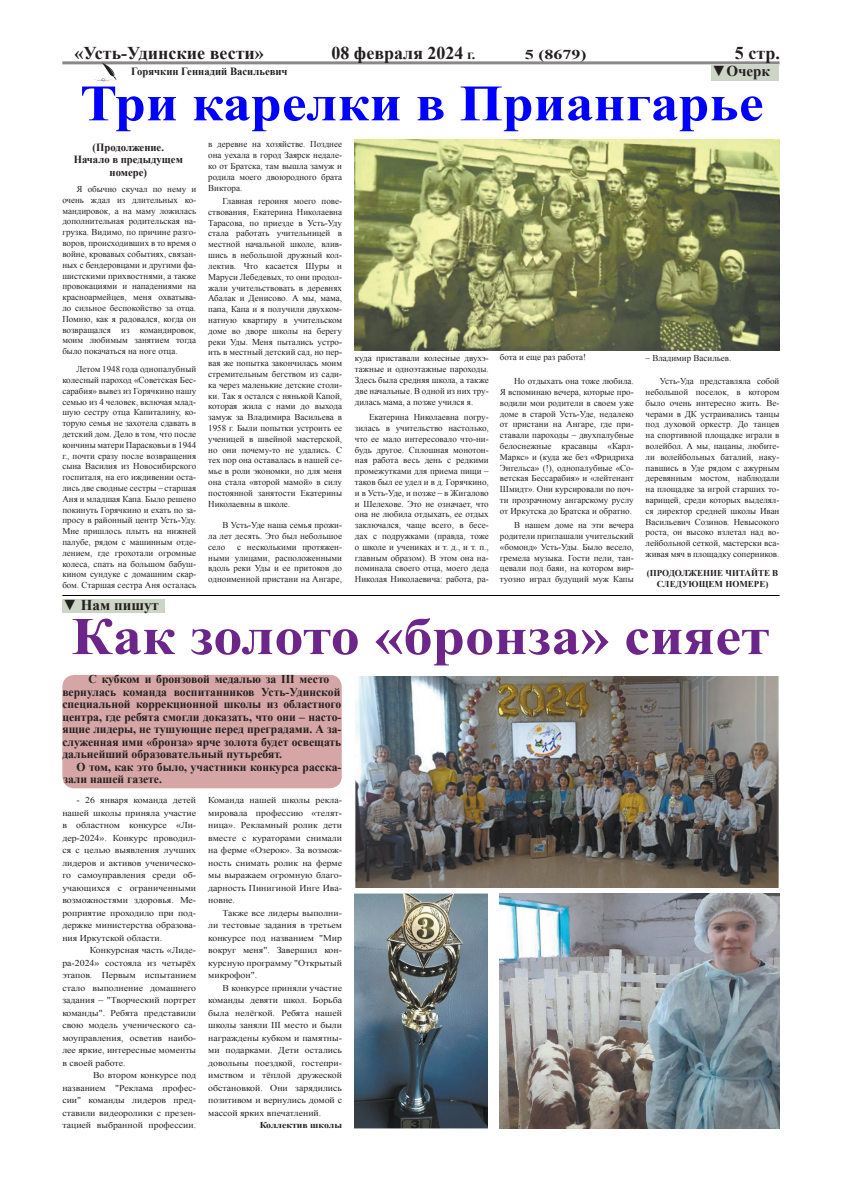
<style>
.page{position:relative;width:842px;height:1191px;background:#fff}
.page>*{position:absolute;margin:0;border:0;box-sizing:border-box;transform-origin:0 0}
.t1{font:700 53px "Times New Roman";color:#6c2588;scale:1.1 1}
.t2{font:700 51px "Times New Roman";color:#00f;scale:1.09 1}
.t3{font:700 18px "Times New Roman";color:#231f20}
.t4{font:700 15px "Times New Roman";color:#231f20}
.t5{font:700 13.5px "Times New Roman";color:#231f20;scale:1.33 1}
.t6{font:700 12px/12.5px "Times New Roman";color:#231f20}
.t7{font:700 11px/12.5px "Times New Roman";color:#231f20;text-align:center}
.Стиль_абзаца_1{font:9px/10.8px "Times New Roman";color:#231f20;text-align:justify}
.Стиль_абзаца_1-2{font:9px/12.5px "Times New Roman";color:#231f20;text-align:justify;scale:1.09 1}
.Стиль_абзаца_1-3{font:700 9px/10.8px "Times New Roman";color:#231f20;text-align:center}
.Стиль_абзаца_1-4{font:700 9px "Times New Roman";color:#231f20;scale:1.09 1}
.s1{font-size:14px}
</style>
<div class="page">
<img style="left:94px;top:64px;width:30px;height:18px">
<hr style="left:62px;top:61px;width:718px;height:3px;background:#231f20">
<div style="left:711px;top:66px;width:68px;height:15px;background:#ccd5c6"></div>
<div style="left:62px;top:599px;width:103px;height:13px;background:#ccd5c6"></div>
<img style="left:354px;top:140px;width:426px;height:210px">
<hr style="left:62px;top:595px;width:718px;height:1px;background:#000">
<div style="left:62px;top:675px;width:280px;height:113px;background:#d5a6a5;border-radius:12px"></div>
<img style="left:355px;top:676px;width:424px;height:211px">
<img style="left:500px;top:893px;width:280px;height:235px">
<img style="left:354px;top:893px;width:134px;height:235px">
<p class="t3" style="left:75px;top:40px;width:191px">«Усть-Удинские вести»</p>
<p class="t3" style="left:331px;top:40px;width:145px">08 февраля 2024 <span class="s1">г.</span></p>
<p class="t5" style="left:525px;top:45px;width:48px">5 (8679)</p>
<p class="t3" style="left:735px;top:40px;width:47px">5 стр.</p>
<p class="t4" style="left:711px;top:61px;width:60px">▼Очерк</p>
<p class="t7" style="left:131px;top:64px;width:158px">Горячкин Геннадий Васильевич</p>
<p class="t2" style="left:80px;top:68px;width:628px">Три карелки в Приангарье</p>
<p class="t7" style="left:93px;top:140px;width:73px">(Продолжение.</p>
<p class="t7" style="left:74px;top:153px;width:111px">Начало в предыдущем номере)</p>
<p class="Стиль_абзаца_1" style="left:62px;top:183px;width:135px;text-indent:14px">Я обычно скучал по нему и очень ждал из длительных ко&shy;мандировок, а на маму ложилась дополнительная родительская на&shy;грузка. Видимо, по причине разго&shy;воров, происходивших в то время о войне, кровавых событиях, связан&shy;ных с бендеровцами и другими фа&shy;шистскими прихвостнями, а также провокациями и нападениями на красноармейцев, меня охватыва&shy;ло сильное беспокойство за отца.<br>Помню, как я радовался, когда он возвращался из командировок, моим любимым занятием тогда было покачаться на ноге отца.</p>
<p class="Стиль_абзаца_1" style="left:62px;top:363px;width:135px;text-indent:14px">Летом 1948 года однопалубный колесный пароход «Советская Бес&shy;сарабия» вывез из Горячкино нашу семью из 4 человек, включая млад&shy;шую сестру отца Капиталину, ко&shy;торую семья не захотела сдавать в детский дом. Дело в том, что после кончины матери Парасковьи в 1944 г., почти сразу после возвращения сына Василия из Новосибирского госпиталя, на его иждивении оста&shy;лись две сводные сестры – старшая Аня и младшая Капа. Было решено покинуть Горячкино и ехать по за&shy;просу в районный центр Усть-Уду.<br>Мне пришлось плыть на нижней палубе, рядом с машинным отде&shy;лением, где грохотали огромные колеса, спать на большом бабуш&shy;кином сундуке с домашним скар&shy;бом. Старшая сестра Аня осталась</p>
<p class="t4" style="left:62px;top:594px;width:98px">▼ Нам пишут</p>
<p class="Стиль_абзаца_1" style="left:208px;top:139px;width:135px">в деревне на хозяйстве. Позднее она уехала в город Заярск недале&shy;ко от Братска, там вышла замуж и родила моего двоюродного брата Виктора.</p>
<p class="Стиль_абзаца_1" style="left:208px;top:195px;width:135px;text-indent:14px">Главная героиня моего пове&shy;ствования, Екатерина Николаевна Тарасова, по приезде в Усть-Уду стала работать учительницей в местной начальной школе, влив&shy;шись в небольшой дружный кол&shy;лектив. Что касается Шуры и Маруси Лебедевых, то они продол&shy;жали учительствовать в деревнях Абалак и Денисово. А мы, мама, папа, Капа и я получили двухком&shy;натную квартиру в учительском доме во дворе школы на берегу реки Уды. Меня пытались устро&shy;ить в местный детский сад, но пер&shy;вая же попытка закончилась моим стремительным бегством из сади&shy;ка через маленькие детские столи&shy;ки. Так я остался с нянькой Капой, которая жила с нами до выхода замуж за Владимира Васильева в 1958 г. Были попытки устроить ее ученицей в швейной мастерской, но они почему-то не удались. С тех пор она оставалась в нашей се&shy;мье в роли экономки, но для меня она стала «второй мамой» в силу постоянной занятости Екатерины Николаевны в школе.</p>
<p class="Стиль_абзаца_1" style="left:208px;top:519px;width:135px;text-indent:14px">В Усть-Уде наша семья прожи&shy;ла лет десять. Это был небольшое село</p>
<p class="Стиль_абзаца_1" style="left:208px;top:541px;width:135px;text-indent:29px">с несколькими протяжен&shy;ными улицами, расположенными вдоль реки Уды и ее притоков до одноименной пристани на Ангаре,</p>
<p class="Стиль_абзаца_1" style="left:355px;top:353px;width:135px">куда приставали колесные двухэ&shy;тажные и одноэтажные пароходы.<br>Здесь была средняя школа, а также две начальные. В одной из них тру&shy;дилась мама, а позже учился я.</p>
<p class="Стиль_абзаца_1" style="left:355px;top:411px;width:135px;text-indent:14px">Екатерина Николаевна погру&shy;зилась в учительство настолько, что ее мало интересовало что-ни&shy;будь другое. Сплошная монотон&shy;ная работа весь день с редкими промежутками для приема пищи – таков был ее удел и в д. Горячкино, и в Усть-Уде, и позже – в Жигалово и Шелехове. Это не означает, что она не любила отдыхать, ее отдых заключался, чаще всего, в бесе&shy;дах с подружками (правда, тоже о школе и учениках и т. д., и т. п., главным образом). В этом она на&shy;поминала своего отца, моего деда Николая Николаевича: работа, ра-</p>
<p class="Стиль_абзаца_1" style="left:500px;top:351px;width:88px">бота и еще раз работа!</p>
<p class="Стиль_абзаца_1" style="left:500px;top:375px;width:135px;text-indent:14px">Но отдыхать она тоже любила.<br>Я вспоминаю вечера, которые про&shy;водили мои родители в своем уже доме в старой Усть-Уде, недалеко от пристани на Ангаре, где при&shy;ставали пароходы – двухпалубные белоснежные красавцы «Карл-Маркс» и (куда же без «Фридриха Энгельса» (!), однопалубные «Со&shy;ветская Бессарабия» и «лейтенант Шмидт». Они курсировали по поч&shy;ти прозрачному ангарскому руслу от Иркутска до Братска и обратно.</p>
<p class="Стиль_абзаца_1" style="left:500px;top:519px;width:135px;text-indent:14px">В нашем доме на эти вечера родители приглашали учительский «бомонд» Усть-Уды. Было весело, гремела музыка. Гости пели, тан&shy;цевали под баян, на котором вир&shy;туозно играл будущий муж Капы</p>
<p class="Стиль_абзаца_1" style="left:646px;top:353px;width:87px">– Владимир Васильев.</p>
<p class="Стиль_абзаца_1" style="left:646px;top:375px;width:135px;text-indent:14px">Усть-Уда представляла собой небольшой поселок, в котором было очень интересно жить. Ве&shy;черами в ДК устраивались танцы под духовой оркестр. До танцев на спортивной площадке играли в волейбол. А мы, пацаны, любите&shy;ли волейбольных баталий, наку&shy;павшись в Уде рядом с ажурным деревянным мостом, наблюдали на площадке за игрой старших то&shy;варищей, среди которых выделял&shy;ся директор средней школы Иван Васильевич Созинов. Невысокого роста, он высоко взлетал над во&shy;лейбольной сеткой, мастерски вса&shy;живая мяч в площадку соперников.</p>
<p class="Стиль_абзаца_1-3" style="left:647px;top:567px;width:133px">(ПРОДОЛЖЕНИЕ ЧИТАЙТЕ В<br>СЛЕДУЮЩЕМ НОМЕРЕ)</p>
<p class="t1" style="left:71px;top:599px;width:636px">Как золото «бронза» сияет</p>
<p class="t6" style="left:62px;top:672px;width:280px;text-indent:26px">С кубком и бронзовой медалью за III место вернулась команда воспитанников Усть-Удинской специальной коррекционной школы из областного центра, где ребята смогли доказать, что они – насто&shy;ящие лидеры, не тушующие перед преградами. А за&shy;служенная ими «бронза» ярче золота будет освещать дальнейший образовательный путьребят.</p>
<p class="t6" style="left:63px;top:760px;width:279px;text-indent:13px">О том, как это было, участники конкурса расска&shy;зали нашей газете.</p>
<p class="Стиль_абзаца_1-2" style="left:62px;top:793px;width:124px;text-indent:14px">- 26 января команда детей нашей школы приняла участие в областном конкурсе «Ли&shy;дер-2024». Конкурс проводил&shy;ся с целью выявления лучших лидеров и активов ученическо&shy;го самоуправления среди об&shy;учающихся с ограниченными возможностями здоровья. Ме&shy;роприятие проходило при под&shy;держке министерства образова&shy;ния Иркутской области.</p>
<p class="Стиль_абзаца_1-2" style="left:62px;top:943px;width:124px;text-indent:28px">Конкурсная часть «Лиде&shy;ра-2024» состояла из четырёх этапов. Первым испытанием стало выполнение домашнего задания – "Творческий портрет команды". Ребята представили свою модель ученического са&shy;моуправления, осветив наибо&shy;лее яркие, интересные моменты в своей работе.</p>
<p class="Стиль_абзаца_1-2" style="left:62px;top:1068px;width:124px;text-indent:31px">Во втором конкурсе под названием "Реклама профес&shy;сии" команды лидеров пред&shy;ставили видеоролики с презен&shy;тацией выбранной профессии.</p>
<p class="Стиль_абзаца_1-2" style="left:208px;top:793px;width:124px">Команда нашей школы рекла&shy;мировала профессию «телят&shy;ница». Рекламный ролик дети вместе с кураторами снимали на ферме «Озерок». За возмож&shy;ность снимать ролик на ферме мы выражаем огромную благо&shy;дарность Пинигиной Инге Ива&shy;новне.</p>
<p class="Стиль_абзаца_1-2" style="left:208px;top:906px;width:124px;text-indent:14px">Также все лидеры выполни&shy;ли тестовые задания в третьем конкурсе под названием "Мир вокруг меня". Завершил кон&shy;курсную программу "Открытый микрофон".</p>
<p class="Стиль_абзаца_1-2" style="left:208px;top:981px;width:124px;text-indent:14px">В конкурсе приняли участие команды девяти школ. Борьба была нелёгкой. Ребята нашей школы заняли III место и были награждены кубком и памятны&shy;ми подарками. Дети остались довольны поездкой, гостепри&shy;имством и тёплой дружеской обстановкой. Они зарядились позитивом и вернулись домой с массой ярких впечатлений.</p>
<p class="Стиль_абзаца_1-4" style="left:260px;top:1119px;width:77px">Коллектив школы</p>
</div>
